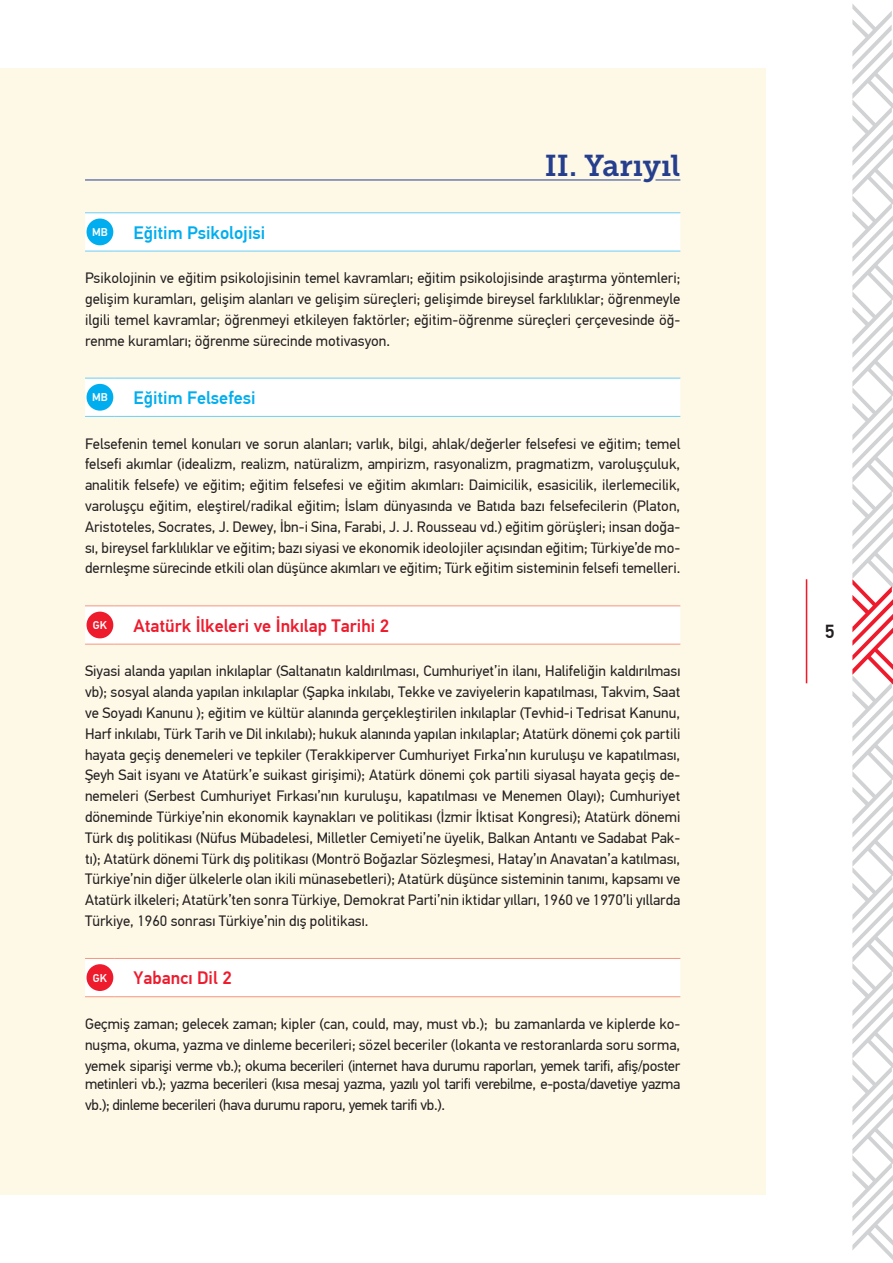
<style>
.page{position:relative;width:893px;height:1263px;background:#fff}
.page>*{position:absolute;margin:0;border:0;box-sizing:border-box;transform-origin:0 0}
.t1{font:30px "Museo Slab 700";color:#253f8e}
.t2{font:500 18.9px "PF Din Text Pro";color:#231f20}
.t3{font:500 18px "PF Din Text Pro";color:#ee1b2d}
.t4{font:500 18px "PF Din Text Pro";color:#00aeef}
.t5{font:15px/20.9px "PF Din Text Pro";letter-spacing:-.02em;color:#231f20;text-align:justify}
.t6{font:500 11.25px "PF Din Text Pro";color:#fff}
</style>
<div class="page">
<div style="left:0;top:68px;width:765px;height:1127px;background:#fef8e6"></div>
<svg style="left:852px;top:4px;width:41px;height:1256px"></svg>
<hr style="left:806px;top:579px;width:1px;height:104px;background:#ee1b2d">
<hr style="left:85px;top:180px;width:556px;height:1px;background:#253f8e">
<svg style="left:655px;top:180px;width:25px;height:1px"></svg>
<div style="left:85px;top:213px;width:595px;height:38px;background:#fff"></div>
<hr style="left:85px;top:212px;width:30px;height:1px;background:#6bcff6">
<hr style="left:115px;top:212px;width:565px;height:1px;background:#6bcff6">
<hr style="left:85px;top:251px;width:30px;height:1px;background:#6bcff6">
<hr style="left:115px;top:251px;width:565px;height:1px;background:#6bcff6">
<div style="left:87px;top:219px;width:26px;height:26px;background:#00aeef;border-radius:50%"></div>
<div style="left:85px;top:379px;width:595px;height:37px;background:#fff"></div>
<hr style="left:85px;top:378px;width:30px;height:1px;background:#6bcff6">
<hr style="left:115px;top:378px;width:565px;height:1px;background:#6bcff6">
<hr style="left:85px;top:416px;width:30px;height:1px;background:#6bcff6">
<hr style="left:115px;top:416px;width:565px;height:1px;background:#6bcff6">
<div style="left:87px;top:384px;width:26px;height:27px;background:#00aeef;border-radius:50%"></div>
<div style="left:85px;top:606px;width:595px;height:38px;background:#fff"></div>
<hr style="left:85px;top:605px;width:30px;height:1px;background:#f59680">
<hr style="left:115px;top:605px;width:565px;height:1px;background:#f59680">
<hr style="left:85px;top:644px;width:30px;height:1px;background:#f59680">
<hr style="left:115px;top:644px;width:565px;height:1px;background:#f59680">
<div style="left:87px;top:612px;width:26px;height:26px;background:#ee1b2d;border-radius:50%"></div>
<div style="left:85px;top:959px;width:595px;height:37px;background:#fff"></div>
<hr style="left:85px;top:958px;width:30px;height:1px;background:#f59680">
<hr style="left:115px;top:958px;width:565px;height:1px;background:#f59680">
<hr style="left:85px;top:996px;width:30px;height:1px;background:#f59680">
<hr style="left:115px;top:996px;width:565px;height:1px;background:#f59680">
<div style="left:87px;top:964px;width:26px;height:27px;background:#ee1b2d;border-radius:50%"></div>
<h1 class="t1" style="left:545px;top:148px;width:137px">II. Yarıyıl</h1>
<p class="t6" style="left:92px;top:226px;width:17px">MB</p>
<p class="t4" style="left:134px;top:222px;width:133px">Eğitim Psikolojisi</p>
<p class="t5" style="left:85px;top:268px;width:597px">Psikolojinin ve eğitim psikolojisinin temel kavramları; eğitim psikolojisinde araştırma yöntemleri; gelişim kuramları, gelişim alanları ve gelişim süreçleri; gelişimde bireysel farklılıklar; öğrenmeyle ilgili temel kavramlar; öğrenmeyi etkileyen faktörler; eğitim-öğrenme süreçleri çerçevesinde öğ&shy;renme kuramları; öğrenme sürecinde motivasyon.</p>
<p class="t6" style="left:92px;top:391px;width:17px">MB</p>
<p class="t4" style="left:134px;top:387px;width:124px">Eğitim Felsefesi</p>
<p class="t5" style="left:85px;top:433px;width:597px">Felsefenin temel konuları ve sorun alanları; varlık, bilgi, ahlak/değerler felsefesi ve eğitim; temel felsefi akımlar (idealizm, realizm, natüralizm, ampirizm, rasyonalizm, pragmatizm, varoluşçuluk, analitik felsefe) ve eğitim; eğitim felsefesi ve eğitim akımları: Daimicilik, esasicilik, ilerlemecilik, varoluşçu eğitim, eleştirel/radikal eğitim; İslam dünyasında ve Batıda bazı felsefecilerin (Platon, Aristoteles, Socrates, J. Dewey, İbn-i Sina, Farabi, J. J. Rousseau vd.) eğitim görüşleri; insan doğa&shy;sı, bireysel farklılıklar ve eğitim; bazı siyasi ve ekonomik ideolojiler açısından eğitim; Türkiye’de mo&shy;dernleşme sürecinde etkili olan düşünce akımları ve eğitim; Türk eğitim sisteminin felsefi temelleri.</p>
<p class="t6" style="left:93px;top:619px;width:16px">GK</p>
<p class="t3" style="left:134px;top:615px;width:257px">Atatürk İlkeleri ve İnkılap Tarihi 2</p>
<p class="t5" style="left:85px;top:661px;width:597px">Siyasi alanda yapılan inkılaplar (Saltanatın kaldırılması, Cumhuriyet’in ilanı, Halifeliğin kaldırılması vb); sosyal alanda yapılan inkılaplar (Şapka inkılabı, Tekke ve zaviyelerin kapatılması, Takvim, Saat ve Soyadı Kanunu ); eğitim ve kültür alanında gerçekleştirilen inkılaplar (Tevhid-i Tedrisat Kanunu, Harf inkılabı, Türk Tarih ve Dil inkılabı); hukuk alanında yapılan inkılaplar; Atatürk dönemi çok partili hayata geçiş denemeleri ve tepkiler (Terakkiperver Cumhuriyet Fırka’nın kuruluşu ve kapatılması, Şeyh Sait isyanı ve Atatürk’e suikast girişimi); Atatürk dönemi çok partili siyasal hayata geçiş de&shy;nemeleri (Serbest Cumhuriyet Fırkası’nın kuruluşu, kapatılması ve Menemen Olayı); Cumhuriyet döneminde Türkiye’nin ekonomik kaynakları ve politikası (İzmir İktisat Kongresi); Atatürk dönemi Türk dış politikası (Nüfus Mübadelesi, Milletler Cemiyeti’ne üyelik, Balkan Antantı ve Sadabat Pak&shy;tı); Atatürk dönemi Türk dış politikası (Montrö Boğazlar Sözleşmesi, Hatay’ın Anavatan’a katılması, Türkiye’nin diğer ülkelerle olan ikili münasebetleri); Atatürk düşünce sisteminin tanımı, kapsamı ve Atatürk ilkeleri; Atatürk’ten sonra Türkiye, Demokrat Parti’nin iktidar yılları, 1960 ve 1970’li yıllarda Türkiye, 1960 sonrası Türkiye’nin dış politikası.</p>
<p class="t6" style="left:93px;top:971px;width:16px">GK</p>
<p class="t3" style="left:134px;top:967px;width:100px">Yabancı Dil 2</p>
<p class="t5" style="left:85px;top:1013px;width:597px">Geçmiş zaman; gelecek zaman; kipler (can, could, may, must vb.); bu zamanlarda ve kiplerde ko&shy;nuşma, okuma, yazma ve dinleme becerileri; sözel beceriler (lokanta ve restoranlarda soru sorma, yemek siparişi verme vb.); okuma becerileri (internet hava durumu raporları, yemek tarifi, afiş/poster</p>
<p class="t5" style="left:85px;top:1074px;width:597px">metinleri vb.); yazma becerileri (kısa mesaj yazma, yazılı yol tarifi verebilme, e-posta/davetiye yazma vb.); dinleme becerileri (hava durumu raporu, yemek tarifi vb.).</p>
<p class="t2" style="left:825px;top:620px;width:11px">5</p>
</div>
